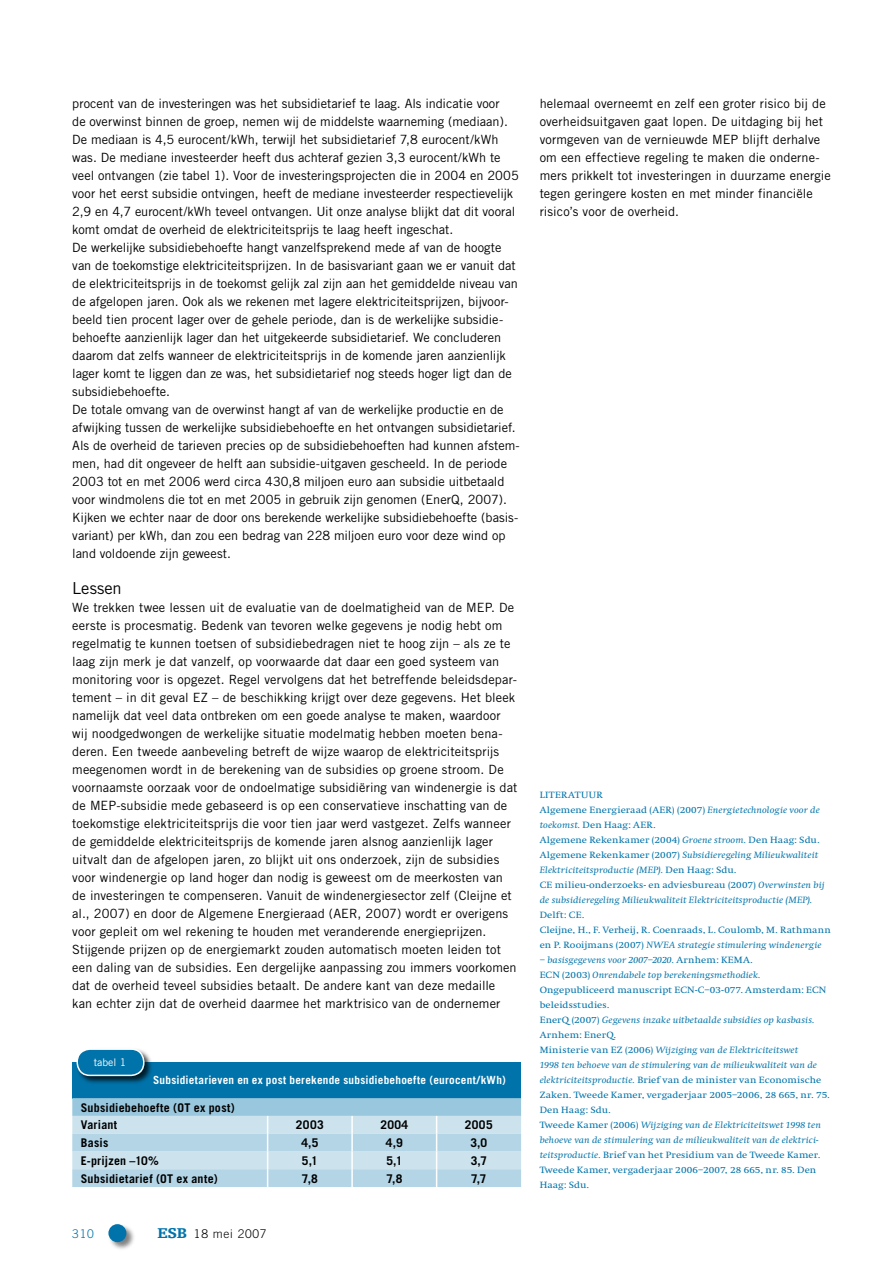
<style>
.page{position:relative;width:893px;height:1263px;background:#fff}
.page>*{position:absolute;margin:0;border:0;box-sizing:border-box;transform-origin:0 0}
.t1{font:16.5px "Trade Gothic";color:#000}
.t2{font:12.75px/18px "Trade Gothic";color:#000}
.t3{font:700 12px/17.7px "Trade Gothic";letter-spacing:.02em;color:#000}
.t4{font:300 12px "Trade Gothic";letter-spacing:.06em;color:#000}
.t5{font:300 12px "Trade Gothic";color:#0073aa}
.t6{font:700 11.25px "Trade Gothic";letter-spacing:.02em;color:#fff}
.t7{font:10.5px "Trade Gothic";color:#fff}
.t8{font:9.45px/15px "Swift";letter-spacing:.01em;color:#0073aa;scale:1.11 1}
.t9{font:italic 9.45px/15px "Swift";letter-spacing:.01em;color:#0073aa;scale:1.11 1}
.s1{font-family:"Egyptienne F";font-weight:900;font-size:15px;color:#0073aa}
.s2{font-style:normal}
.s3{font-style:italic}
</style>
<div class="page">
<div style="left:72px;top:1062px;width:449px;height:36px;background:#0073aa"></div>
<svg style="left:72px;top:1098px;width:449px;height:89px;background:#b8d8e7"></svg>
<div style="left:107px;top:1223px;width:29px;height:29px;background:#000;opacity:.5"></div>
<div style="left:108px;top:1224px;width:18px;height:18px;background:#0073aa;border-radius:50%"></div>
<div style="left:76px;top:1047px;width:78px;height:39px;background:#000;opacity:.75"></div>
<div style="left:77px;top:1049px;width:67px;height:26px;background:#0073aa;border-radius:13px"></div>
<div style="left:76px;top:1048px;width:69px;height:28px;border:2px solid #fff;border-radius:13px"></div>
<p class="t2" style="left:72px;top:94px;width:449px">procent van de investeringen was het subsidietarief te laag. Als indicatie voor<br>de overwinst binnen de groep, nemen wij de middelste waarneming (mediaan).<br>De mediaan is 4,5 eurocent/kWh, terwijl het subsidietarief 7,8 eurocent/kWh was. De mediane investeerder heeft dus achteraf gezien 3,3 eurocent/kWh te veel ontvangen (zie tabel 1). Voor de investeringsprojecten die in 2004 en 2005 voor het eerst subsidie ontvingen, heeft de mediane investeerder respectievelijk 2,9 en 4,7 eurocent/kWh teveel ontvangen. Uit onze analyse blijkt dat dit vooral komt omdat de overheid de elektriciteitsprijs te laag heeft ingeschat.<br>De werkelijke subsidiebehoefte hangt vanzelfsprekend mede af van de hoogte van de toekomstige elektriciteitsprijzen. In de basisvariant gaan we er vanuit dat de elektriciteitsprijs in de toekomst gelijk zal zijn aan het gemiddelde niveau van de afgelopen jaren. Ook als we rekenen met lagere elektriciteitsprijzen, bijvoor&shy;beeld tien procent lager over de gehele periode, dan is de werkelijke subsidie&shy;behoefte aanzienlijk lager dan het uitgekeerde subsidietarief. We concluderen daarom dat zelfs wanneer de elektriciteitsprijs in de komende jaren aanzienlijk lager komt te liggen dan ze was, het subsidietarief nog steeds hoger ligt dan de subsidiebehoefte.<br>De totale omvang van de overwinst hangt af van de werkelijke productie en de afwijking tussen de werkelijke subsidiebehoefte en het ontvangen subsidietarief.<br>Als de overheid de tarieven precies op de subsidiebehoeften had kunnen afstem&shy;men, had dit ongeveer de helft aan subsidie-uitgaven gescheeld. In de periode 2003 tot en met 2006 werd circa 430,8 miljoen euro aan subsidie uitbetaald voor windmolens die tot en met 2005 in gebruik zijn genomen (EnerQ, 2007).<br>Kijken we echter naar de door ons berekende werkelijke subsidiebehoefte (basis&shy;variant) per kWh, dan zou een bedrag van 228 miljoen euro voor deze wind op land voldoende zijn geweest.</p>
<p class="t1" style="left:72px;top:578px;width:51px">Lessen</p>
<p class="t2" style="left:72px;top:598px;width:447px">We trekken twee lessen uit de evaluatie van de doelmatigheid van de MEP. De eerste is procesmatig. Bedenk van tevoren welke gegevens je nodig hebt om regelmatig te kunnen toetsen of subsidiebedragen niet te hoog zijn – als ze te laag zijn merk je dat vanzelf, op voorwaarde dat daar een goed systeem van monitoring voor is opgezet. Regel vervolgens dat het betreffende beleidsdepar&shy;tement – in dit geval EZ – de beschikking krijgt over deze gegevens. Het bleek namelijk dat veel data ontbreken om een goede analyse te maken, waardoor wij noodgedwongen de werkelijke situatie modelmatig hebben moeten bena&shy;deren. Een tweede aanbeveling betreft de wijze waarop de elektriciteitsprijs meegenomen wordt in de berekening van de subsidies op groene stroom. De voornaamste oorzaak voor de ondoelmatige subsidiëring van windenergie is dat de MEP-subsidie mede gebaseerd is op een conservatieve inschatting van de toekomstige elektriciteitsprijs die voor tien jaar werd vastgezet. Zelfs wanneer de gemiddelde elektriciteitsprijs de komende jaren alsnog aanzienlijk lager uitvalt dan de afgelopen jaren, zo blijkt uit ons onderzoek, zijn de subsidies voor windenergie op land hoger dan nodig is geweest om de meerkosten van de investeringen te compenseren. Vanuit de windenergiesector zelf (Cleijne et al., 2007) en door de Algemene Energieraad (AER, 2007) wordt er overigens voor gepleit om wel rekening te houden met veranderende energieprijzen.<br>Stijgende prijzen op de energiemarkt zouden automatisch moeten leiden tot een daling van de subsidies. Een dergelijke aanpassing zou immers voorkomen dat de overheid teveel subsidies betaalt. De andere kant van deze medaille kan echter zijn dat de overheid daarmee het marktrisico van de ondernemer</p>
<p class="t7" style="left:94px;top:1056px;width:34px">tabel 1</p>
<p class="t6" style="left:153px;top:1073px;width:354px">Subsidietarieven en ex post berekende subsidiebehoefte (eurocent/kWh)</p>
<p class="t3" style="left:81px;top:1098px;width:156px">Subsidiebehoefte (OT ex post)<br>Variant</p>
<p class="t3" style="left:296px;top:1116px;width:29px">2003</p>
<p class="t3" style="left:380px;top:1116px;width:29px">2004</p>
<p class="t3" style="left:465px;top:1116px;width:29px">2005</p>
<p class="t3" style="left:81px;top:1134px;width:29px">Basis</p>
<p class="t3" style="left:301px;top:1134px;width:19px">4,5</p>
<p class="t3" style="left:386px;top:1134px;width:18px">4,9</p>
<p class="t3" style="left:470px;top:1134px;width:18px">3,0</p>
<p class="t3" style="left:81px;top:1152px;width:80px">E-prijzen –10%</p>
<p class="t3" style="left:302px;top:1152px;width:17px">5,1</p>
<p class="t3" style="left:386px;top:1152px;width:17px">5,1</p>
<p class="t3" style="left:471px;top:1152px;width:18px">3,7</p>
<p class="t3" style="left:81px;top:1169px;width:139px">Subsidietarief (OT ex ante)</p>
<p class="t3" style="left:302px;top:1169px;width:18px">7,8</p>
<p class="t3" style="left:386px;top:1169px;width:18px">7,8</p>
<p class="t3" style="left:471px;top:1169px;width:17px">7,7</p>
<p class="t5" style="left:72px;top:1226px;width:23px">310</p>
<p class="t4" style="left:157px;top:1226px;width:111px"><span class="s1">ESB</span> 18 mei 2007</p>
<p class="t2" style="left:540px;top:94px;width:293px">helemaal overneemt en zelf een groter risico bij de overheidsuitgaven gaat lopen. De uitdaging bij het vormgeven van de vernieuwde MEP blijft derhalve om een effectieve regeling te maken die onderne&shy;mers prikkelt tot investeringen in duurzame energie tegen geringere kosten en met minder financiële risico’s voor de overheid.</p>
<p class="t9" style="left:540px;top:788px;width:258px"><span class="s2">Literatuur<br>Algemene Energieraad (AER) (2007)</span> Energietechnologie voor de toekomst. <span class="s2">Den Haag: AER.<br>Algemene Rekenkamer (2004)</span> Groene stroom. <span class="s2">Den Haag: Sdu.<br>Algemene Rekenkamer (2007)</span> Subsidieregeling Milieukwaliteit Elektriciteitsproductie (MEP). <span class="s2">Den Haag: Sdu.<br>CE milieu-onderzoeks- en adviesbureau (2007)</span> Overwinsten bij de subsidieregeling Milieukwaliteit Elektriciteitsproductie (MEP).</p>
<p class="t8" style="left:540px;top:908px;width:264px">Delft: CE.<br>Cleijne, H., F. Verheij, R. Coenraads, L. Coulomb, M. Rathmann en P. Rooijmans (2007) <span class="s3">NWEA strategie stimulering windenergie</span></p>
<p class="t8" style="left:540px;top:953px;width:263px"><span class="s3">– basisgegevens voor 2007–2020.</span> Arnhem: KEMA.<br>ECN (2003) <span class="s3">Onrendabele top berekeningsmethodiek.<br></span>Ongepubliceerd manuscript ECN-C–03-077. Amsterdam: ECN beleidsstudies.<br>EnerQ (2007) <span class="s3">Gegevens inzake uitbetaalde subsidies op kasbasis.<br></span>Arnhem: EnerQ.<br>Ministerie van EZ (2006) <span class="s3">Wijziging van de Elektriciteitswet<br>1998 ten behoeve van de stimulering van de milieukwaliteit van de elektriciteitsproductie.</span> Brief van de minister van Economische Zaken. Tweede Kamer, vergaderjaar 2005–2006, 28 665, nr. 75.<br>Den Haag: Sdu.<br>Tweede Kamer (2006) <span class="s3">Wijziging van de Elektriciteitswet 1998 ten behoeve van de stimulering van de milieukwaliteit van de elektrici&shy;teitsproductie.</span> Brief van het Presidium van de Tweede Kamer.<br>Tweede Kamer, vergaderjaar 2006–2007, 28 665, nr. 85. Den Haag: Sdu.</p>
</div>
